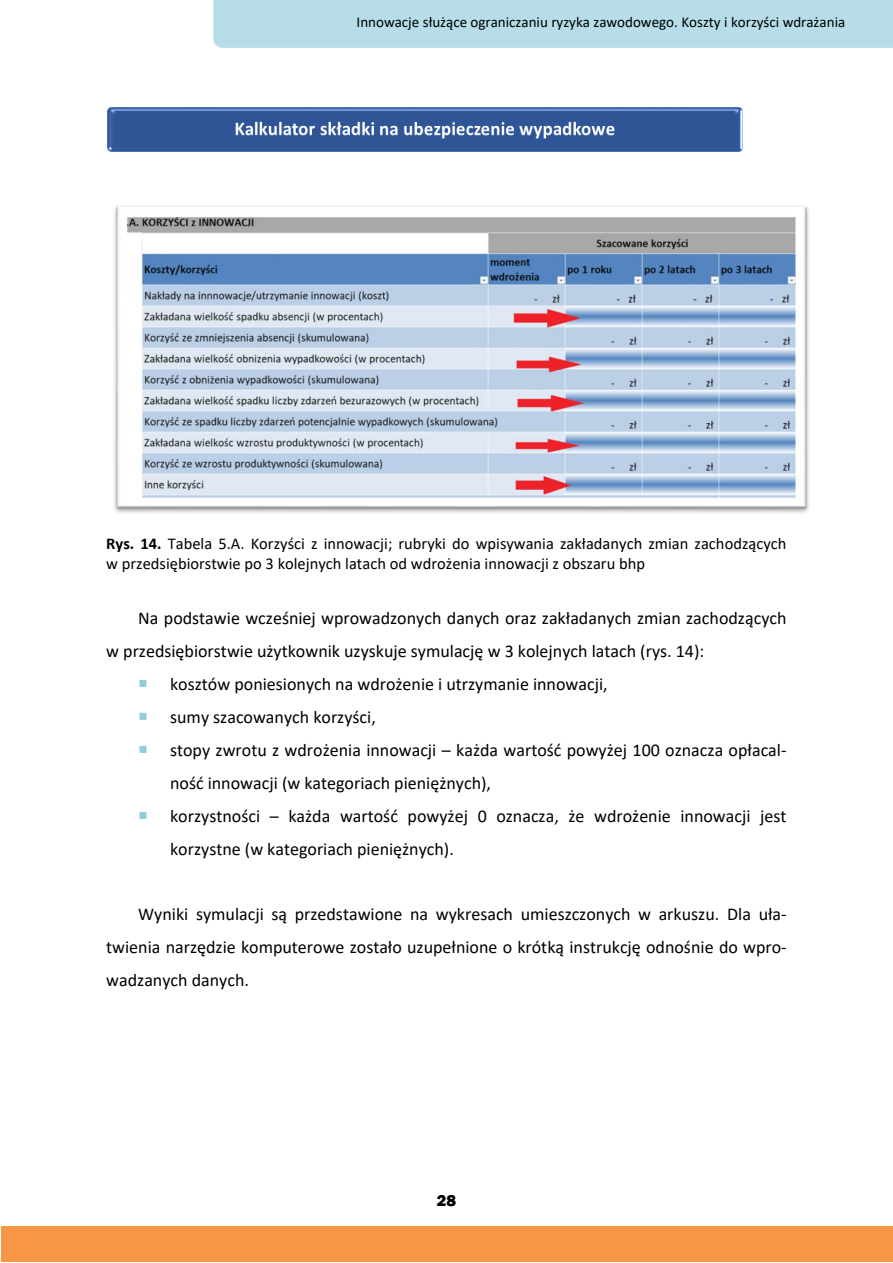
<style>
.page{position:relative;width:893px;height:1263px;background:#fff}
.page>*{position:absolute;margin:0;border:0;box-sizing:border-box;transform-origin:0 0}
.t1{font:18px/33px "Calibri";color:#000}
.t2{font:16.5px/20.1px "Calibri";color:#000}
.t3{font:800 16.5px "Franklin Gothic";color:#000}
.t4{font:15px "Calibri";color:#000}
.s1{font-weight:700}
.s2{color:#92cddc}
</style>
<div class="page">
<div style="left:1px;top:1227px;width:892px;height:35px;background:#f79646"></div>
<div style="left:213px;top:0;width:680px;height:48px;background:#b7dee8"></div>
<img style="left:107px;top:107px;width:636px;height:45px">
<img style="left:114px;top:206px;width:695px;height:307px">
<p class="t4" style="left:357px;top:16px;width:490px">Innowacje służące ograniczaniu ryzyka zawodowego. Koszty i korzyści wdrażania</p>
<p class="t2" style="left:106px;top:535px;width:682px"><span class="s1">Rys. 14.</span> Tabela 5.A. Korzyści z innowacji; rubryki do wpisywania zakładanych zmian zachodzących w przedsiębiorstwie po 3 kolejnych latach od wdrożenia innowacji z obszaru bhp</p>
<p class="t1" style="left:106px;top:603px;width:682px;text-indent:32px">Na podstawie wcześniej wprowadzonych danych oraz zakładanych zmian zachodzących w przedsiębiorstwie użytkownik uzyskuje symulację w 3 kolejnych latach (rys. 14):</p>
<p class="t1" style="left:138px;top:669px;width:471px"><span class="s2">○</span> kosztów poniesionych na wdrożenie i utrzymanie innowacji,</p>
<p class="t1" style="left:138px;top:702px;width:239px"><span class="s2">○</span> sumy szacowanych korzyści,</p>
<p class="t1" style="left:170px;top:735px;width:618px;text-indent:-32px"><span class="s2">○</span> stopy zwrotu z wdrożenia innowacji – każda wartość powyżej 100 oznacza opłacal&shy;ność innowacji (w kategoriach pieniężnych),</p>
<p class="t1" style="left:170px;top:800px;width:618px;text-indent:-32px"><span class="s2">○</span> korzystności – każda wartość powyżej 0 oznacza, że wdrożenie innowacji jest korzystne (w kategoriach pieniężnych).</p>
<p class="t1" style="left:106px;top:899px;width:682px;text-align:justify;text-indent:32px">Wyniki symulacji są przedstawione na wykresach umieszczonych w arkuszu. Dla uła&shy;twienia narzędzie komputerowe zostało uzupełnione o krótką instrukcję odnośnie do wpro&shy;wadzanych danych.</p>
<p class="t3" style="left:437px;top:1191px;width:21px">28</p>
</div>
